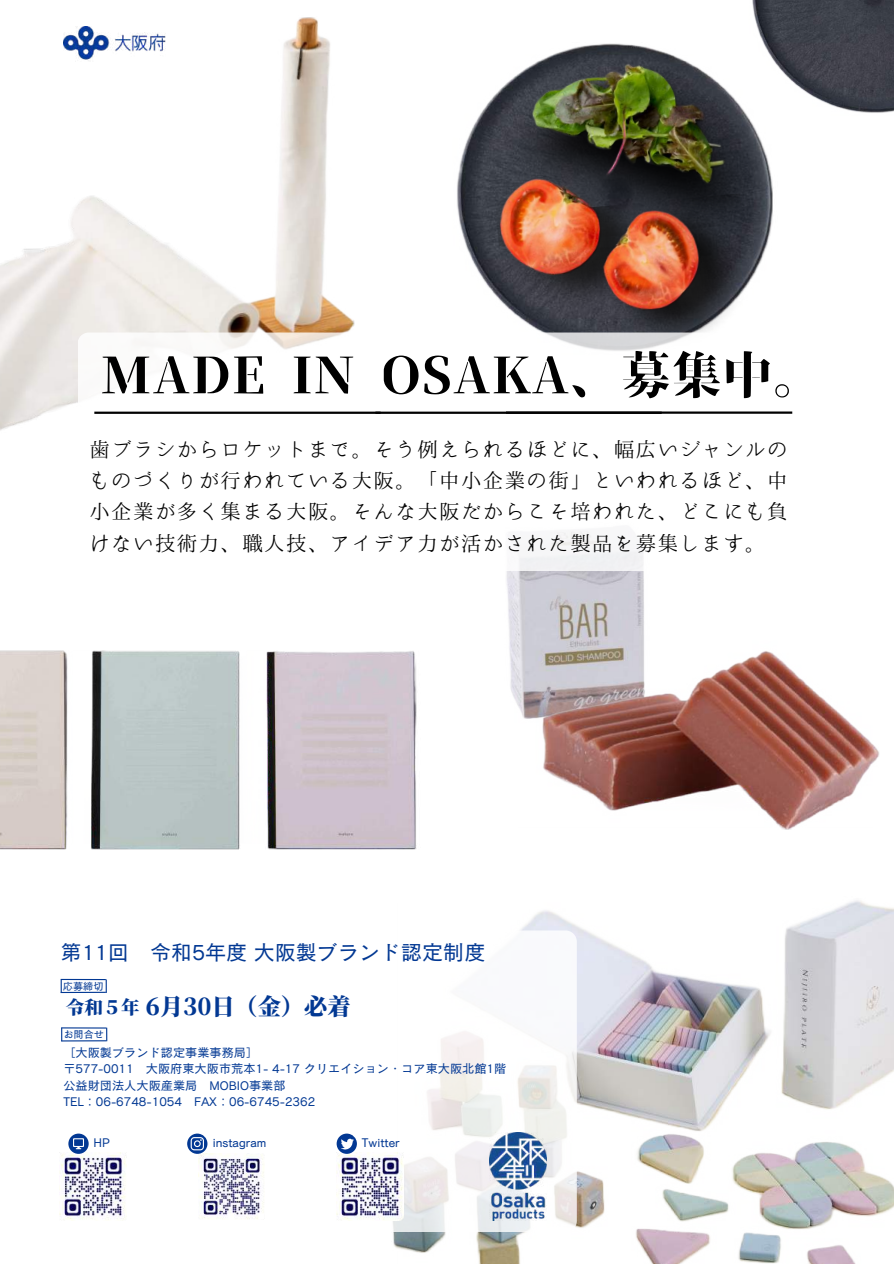
<style>
.page{position:relative;width:894px;height:1264px;background:#fff}
.page>*{position:absolute;margin:0;border:0;box-sizing:border-box;transform-origin:0 0}
.t1{font:50.55px "Soukou Mincho";letter-spacing:.005em;color:#000}
.t2{font:800 23.1px "Source Han Serif JP";color:#023893}
.t3{font:21px "Canva Cezanne Pro N M";color:#023893}
.t4{font:20.4px/31.3px "Harenosora Mincho";letter-spacing:.07em;color:#000;text-align:justify}
.t5{font:800 18.3px "Source Han Serif JP";color:#023893}
.t6{font:12.15px/16.4px "Canva Cezanne Pro N M";color:#023893}
.t7{font:10.2px "Canva Cezanne Pro N M";color:#023893}
</style>
<div class="page">
<img style="left:752px;top:0;width:141px;height:113px">
<img style="left:457px;top:26px;width:341px;height:227px">
<img style="left:469px;top:39px;width:312px;height:293px">
<img style="left:0;top:17px;width:355px;height:414px">
<img style="left:63px;top:26px;width:105px;height:35px">
<img style="left:506px;top:571px;width:374px;height:258px">
<img style="left:393px;top:900px;width:500px;height:363px">
<img style="left:0;top:650px;width:428px;height:280px">
<svg style="left:77px;top:332px;width:716px;height:239px"></svg>
<hr style="left:94px;top:411px;width:286px;height:3px;background:#000">
<hr style="left:375px;top:411px;width:286px;height:3px;background:#000">
<hr style="left:506px;top:411px;width:286px;height:3px;background:#000">
<svg style="left:60px;top:930px;width:516px;height:301px"></svg>
<img style="left:489px;top:1131px;width:57px;height:89px">
<hr style="left:61px;top:1027px;width:45px;height:1px;background:#023893">
<hr style="left:61px;top:1040px;width:45px;height:1px;background:#023893">
<svg style="left:106px;top:1027px;width:1px;height:14px"></svg>
<svg style="left:61px;top:1027px;width:1px;height:14px"></svg>
<hr style="left:61px;top:978px;width:45px;height:2px;background:#023893">
<svg style="left:106px;top:979px;width:1px;height:13px"></svg>
<hr style="left:61px;top:991px;width:45px;height:2px;background:#023893">
<svg style="left:61px;top:980px;width:1px;height:12px"></svg>
<img style="left:59px;top:1152px;width:68px;height:68px">
<svg style="left:68px;top:1133px;width:21px;height:20px"></svg>
<svg style="left:187px;top:1133px;width:20px;height:20px"></svg>
<img style="left:198px;top:1153px;width:67px;height:66px">
<img style="left:336px;top:1152px;width:68px;height:68px">
<svg style="left:336px;top:1133px;width:21px;height:20px"></svg>
<h1 class="t1" style="left:101px;top:349px;width:724px">MADE IN OSAKA、募集中。</h1>
<p class="t4" style="left:89px;top:433px;width:699px">歯ブラシからロケットまで。そう例えられるほどに、幅広いジャンルのものづくりが行われている大阪。「中小企業の街」といわれるほど、中小企業が多く集まる大阪。そんな大阪だからこそ培われた、どこにも負けない技術力、職人技、アイデア力が活かされた製品を募集します。</p>
<p class="t3" style="left:61px;top:941px;width:426px">第11回 令和5年度大阪製ブランド認定制度</p>
<p class="t5" style="left:66px;top:992px;width:75px">令和５年</p>
<p class="t7" style="left:63px;top:980px;width:42px">応募締切</p>
<p class="t2" style="left:146px;top:988px;width:206px">6月 30日（金）必着</p>
<p class="t6" style="left:63px;top:1044px;width:444px">［大阪製ブランド認定事業事務局］<br>〒577-0011 大阪府東大阪市荒本1- 4-17 クリエイション・コア東大阪北館1階公益財団法人大阪産業局 MOBIO事業部<br>TEL：06-6748-1054 FAX：06-6745-2362</p>
<p class="t7" style="left:63px;top:1029px;width:42px">お問合せ</p>
<p class="t6" style="left:93px;top:1134px;width:18px">HP</p>
<p class="t6" style="left:213px;top:1133px;width:55px">instagram</p>
<p class="t6" style="left:362px;top:1133px;width:39px">Twitter</p>
</div>
